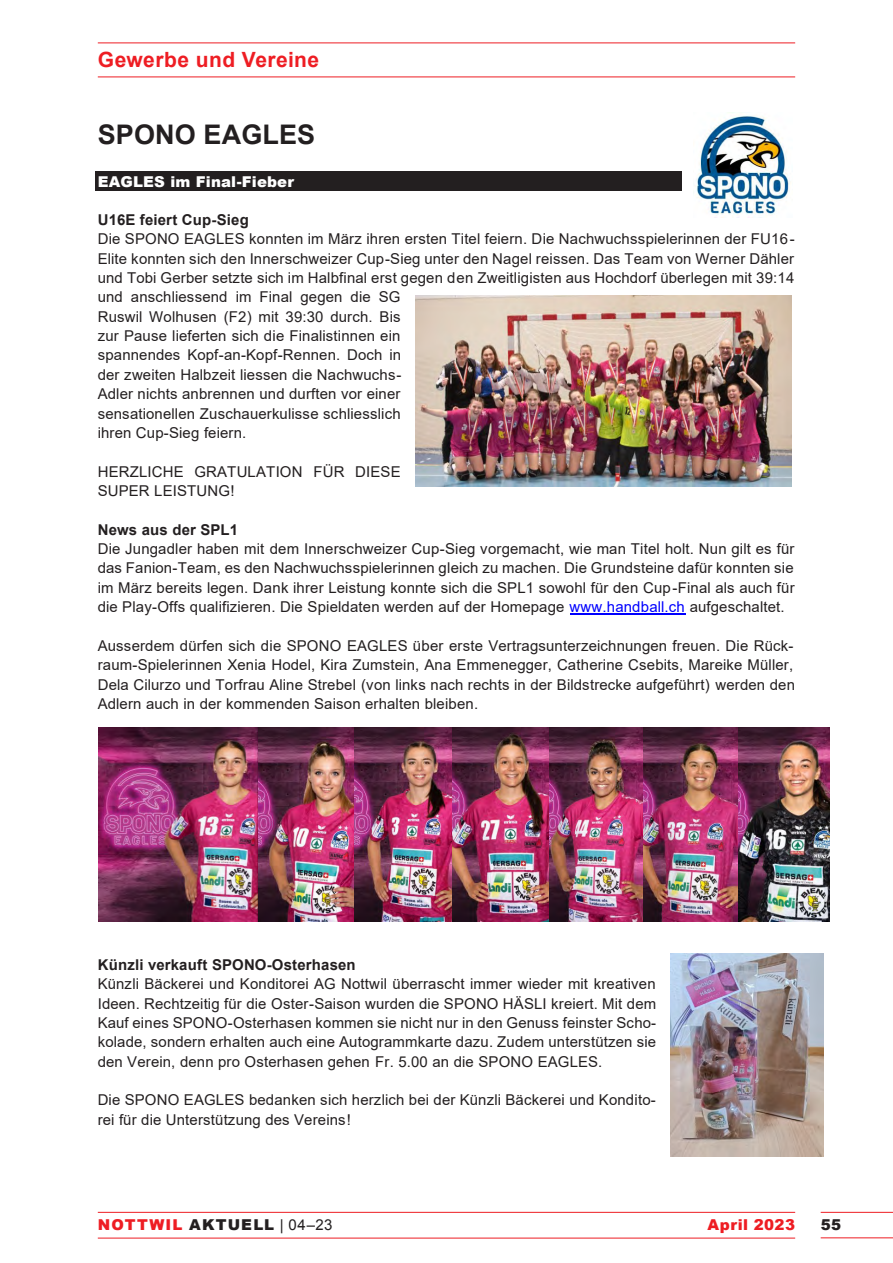
<style>
.page{position:relative;width:893px;height:1263px;background:#fff}
.page>*{position:absolute;margin:0;border:0;box-sizing:border-box;transform-origin:0 0}
.t1{font:700 27px "Arial";letter-spacing:.005em;color:#231f20}
.t2{font:700 21px "Arial";letter-spacing:.02em;color:#ee1d23}
.t3{font:15px/19.4px "Arial";letter-spacing:.01em;color:#231f20}
.t4{font:700 15px "Arial";letter-spacing:.01em;color:#231f20}
.t5{font:900 15px "Arial";letter-spacing:.065em;color:#ee1d23}
.t6{font:900 15px "Arial";letter-spacing:.005em;color:#fff}
.t7{font:900 15px "Arial";letter-spacing:.035em;color:#ee1d23}
.t8{font:900 15px "Arial";color:#231f20}
.s1{color:#00f}
.s2{color:#231f20}
.s3{font-weight:400;color:#231f20}
</style>
<div class="page">
<hr style="left:98px;top:43px;width:697px;height:1px;background:#ee1d23">
<hr style="left:98px;top:77px;width:697px;height:1px;background:#ee1d23">
<hr style="left:821px;top:1212px;width:72px;height:1px;background:#ee1d23">
<hr style="left:821px;top:1237px;width:72px;height:1px;background:#ee1d23">
<hr style="left:98px;top:1212px;width:697px;height:1px;background:#ee1d23">
<hr style="left:98px;top:1238px;width:697px;height:1px;background:#ee1d23">
<img style="left:737px;top:727px;width:92px;height:195px">
<img style="left:643px;top:727px;width:94px;height:195px">
<img style="left:548px;top:727px;width:95px;height:195px">
<div style="left:96px;top:171px;width:586px;height:19px;background:#231f20"></div>
<hr style="left:570px;top:614px;width:115px;height:1px;background:#00f">
<img style="left:451px;top:727px;width:97px;height:195px">
<img style="left:695px;top:115px;width:96px;height:103px">
<img style="left:415px;top:296px;width:377px;height:190px">
<img style="left:354px;top:727px;width:97px;height:195px">
<img style="left:258px;top:727px;width:96px;height:195px">
<img style="left:99px;top:727px;width:159px;height:195px">
<img style="left:671px;top:953px;width:152px;height:203px">
<h2 class="t2" style="left:98px;top:46px;width:223px">Gewerbe und Vereine</h2>
<h1 class="t1" style="left:98px;top:115px;width:219px">SPONO EAGLES</h1>
<p class="t6" style="left:98px;top:170px;width:198px">EAGLES im Final-Fieber</p>
<p class="t4" style="left:98px;top:209px;width:153px">U16E feiert Cup-Sieg</p>
<p class="t3" style="left:98px;top:229px;width:699px">Die SPONO EAGLES konnten im März ihren ersten Titel feiern. Die Nachwuchsspielerinnen der FU16- Elite konnten sich den Innerschweizer Cup-Sieg unter den Nagel reissen. Das Team von Werner Dähler und Tobi Gerber setzte sich im Halbfinal erst gegen den Zweitligisten aus Hochdorf überlegen mit 39:14 und anschliessend im Final gegen die SG<br>Ruswil Wolhusen (F2) mit 39:30 durch. Bis<br>zur Pause lieferten sich die Finalistinnen ein<br>spannendes Kopf-an-Kopf-Rennen. Doch in<br>der zweiten Halbzeit liessen die Nachwuchs-<br>Adler nichts anbrennen und durften vor einer<br>sensationellen Zuschauerkulisse schliesslich<br>ihren Cup-Sieg feiern.</p>
<p class="t3" style="left:98px;top:461px;width:305px">HERZLICHE GRATULATION FÜR DIESE<br>SUPER LEISTUNG!</p>
<p class="t4" style="left:98px;top:519px;width:142px">News aus der SPL1</p>
<p class="t3" style="left:98px;top:539px;width:698px;text-align:justify">Die Jungadler haben mit dem Innerschweizer Cup-Sieg vorgemacht, wie man Titel holt. Nun gilt es für das Fanion-Team, es den Nachwuchsspielerinnen gleich zu machen. Die Grundsteine dafür konnten sie im März bereits legen. Dank ihrer Leistung konnte sich die SPL1 sowohl für den Cup-Final als auch für die Play-Offs qualifizieren. Die Spieldaten werden auf der Homepage <span class="s1">www.handball.ch</span> aufgeschaltet.</p>
<p class="t3" style="left:98px;top:636px;width:699px;text-align:justify">Ausserdem dürfen sich die SPONO EAGLES über erste Vertragsunterzeichnungen freuen. Die Rück&shy;raum-Spielerinnen Xenia Hodel, Kira Zumstein, Ana Emmenegger, Catherine Csebits, Mareike Müller, Dela Cilurzo und Torfrau Aline Strebel (von links nach rechts in der Bildstrecke aufgeführt) werden den Adlern auch in der kommenden Saison erhalten bleiben.</p>
<p class="t4" style="left:98px;top:954px;width:259px">Künzli verkauft SPONO-Osterhasen</p>
<p class="t3" style="left:98px;top:974px;width:560px;text-align:justify">Künzli Bäckerei und Konditorei AG Nottwil überrascht immer wieder mit kreativen Ideen. Rechtzeitig für die Oster-Saison wurden die SPONO HÄSLI kreiert. Mit dem Kauf eines SPONO-Osterhasen kommen sie nicht nur in den Genuss feinster Scho&shy;kolade, sondern erhalten auch eine Autogrammkarte dazu. Zudem unterstützen sie den Verein, denn pro Osterhasen gehen Fr. 5.00 an die SPONO EAGLES.</p>
<p class="t3" style="left:98px;top:1090px;width:560px">Die SPONO EAGLES bedanken sich herzlich bei der Künzli Bäckerei und Kondito&shy;rei für die Unterstützung des Vereins!</p>
<p class="t5" style="left:98px;top:1213px;width:236px">NOTTWIL <span class="s2">AKTUELL</span> <span class="s3">| 04–23</span></p>
<p class="t7" style="left:708px;top:1213px;width:89px">April 2023</p>
<p class="t8" style="left:821px;top:1213px;width:22px">55</p>
</div>
